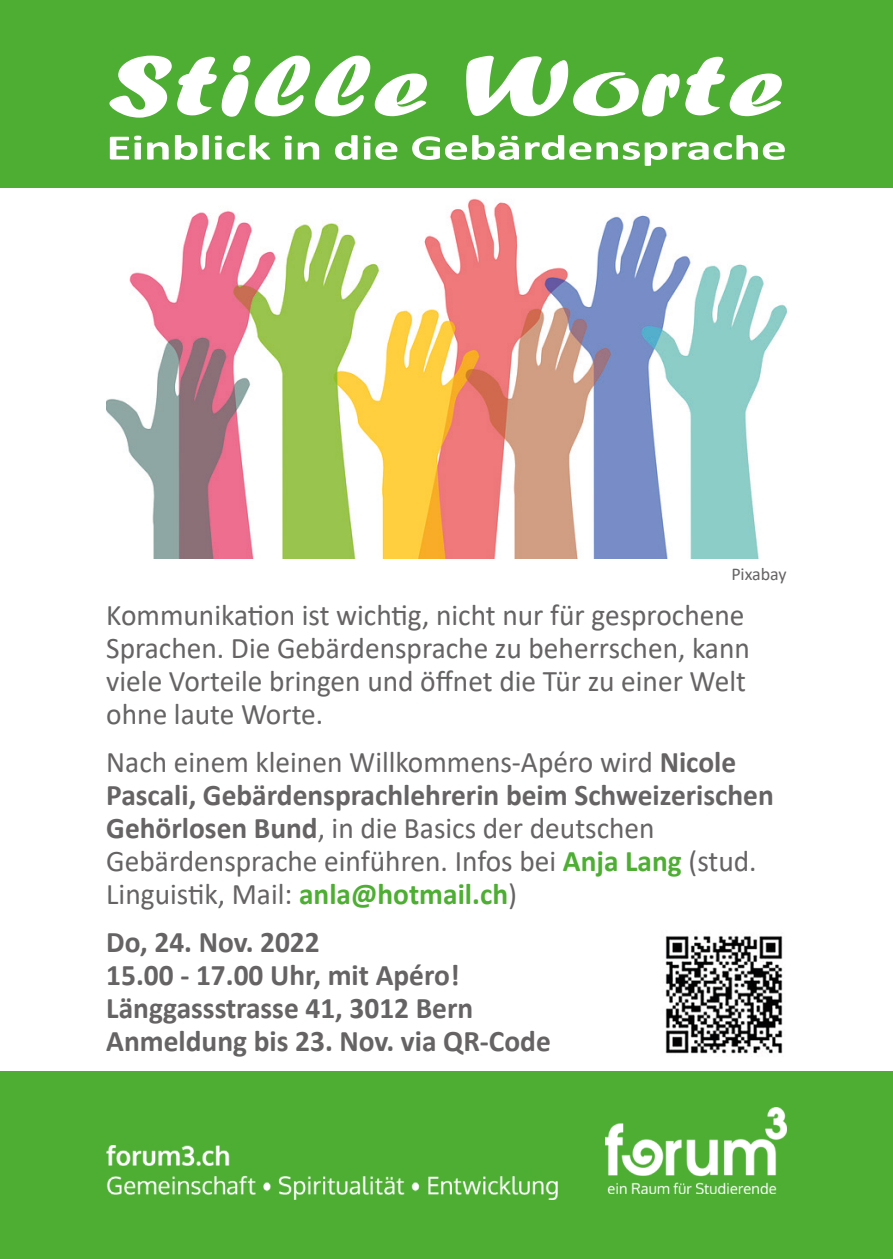
<style>
.page{position:relative;width:893px;height:1259px;background:#fff}
.page>*{position:absolute;margin:0;border:0;box-sizing:border-box;transform-origin:0 0}
.t1{font:90px "Forte";color:#fff;scale:1.46 1}
.t2{font:700 36px "Calibri";color:#fff;scale:1.43 1}
.t3{font:30px/33px "Calibri";color:#656363}
.t4{font:700 30px/33px "Calibri";color:#656363}
.t5{font:18px "Calibri";color:#656363}
.s1{font-weight:400}
.s2{font-weight:700;color:#4eae33}
</style>
<div class="page">
<div style="left:0;top:0;width:893px;height:187px;background:#4eae33"></div>
<div style="left:0;top:1071px;width:893px;height:188px;background:#4eae33"></div>
<img style="left:106px;top:1145px;width:451px;height:54px">
<img style="left:605px;top:1107px;width:182px;height:86px">
<img style="left:106px;top:198px;width:681px;height:360px">
<img style="left:665px;top:936px;width:118px;height:118px">
<p class="t1" style="left:106px;top:34px;width:465px">Stille Worte</p>
<p class="t2" style="left:106px;top:122px;width:477px">Einblick in die Gebärdensprache</p>
<p class="t5" style="left:731px;top:561px;width:57px">Pixabay</p>
<p class="t3" style="left:106px;top:598px;width:645px">Kommunikation ist wichtig, nicht nur für gesprochene Sprachen. Die Gebärdensprache zu beherrschen, kann viele Vorteile bringen und öffnet die Tür zu einer Welt ohne laute Worte.</p>
<p class="t4" style="left:106px;top:745px;width:669px"><span class="s1">Nach einem kleinen Willkommens-Apéro wird</span> Nicole<br>Pascali, Gebärdensprachlehrerin beim Schweizerischen<br>Gehörlosen Bund<span class="s1">, in die Basics der deutschen</span></p>
<p class="t3" style="left:106px;top:844px;width:652px">Gebärdensprache einführen. Infos bei <span class="s2">Anja Lang</span> (stud.</p>
<p class="t3" style="left:106px;top:877px;width:412px">Linguistik, Mail: <span class="s2">anla@hotmail.ch</span>)</p>
<p class="t4" style="left:106px;top:925px;width:215px">Do, 24. Nov. 2022</p>
<p class="t4" style="left:106px;top:958px;width:355px">15.00 - 17.00 Uhr, mit Apéro!</p>
<p class="t4" style="left:106px;top:991px;width:368px">Länggassstrasse 41, 3012 Bern</p>
<p class="t4" style="left:106px;top:1024px;width:446px">Anmeldung bis 23. Nov. via QR-Code</p>
</div>
